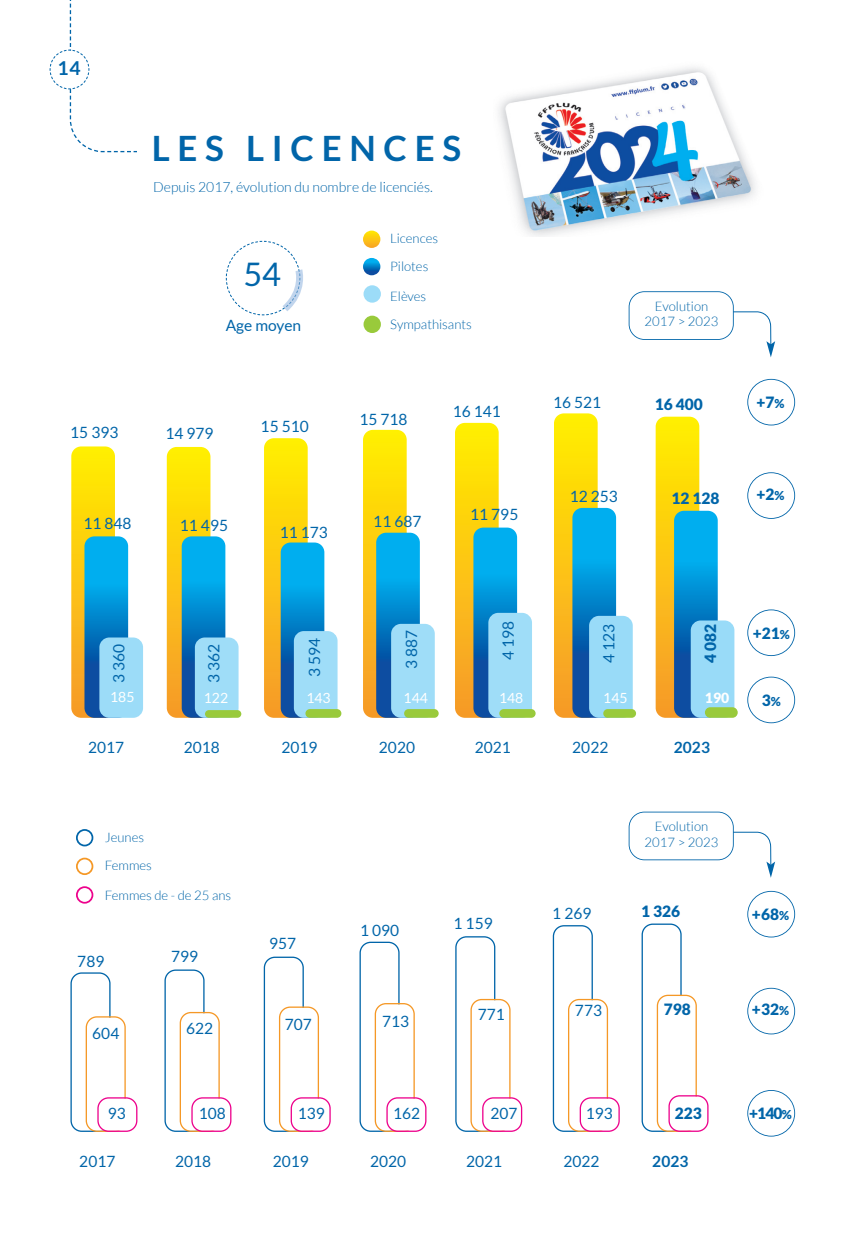
<style>
.page{position:relative;width:844px;height:1241px;background:#fff}
.page>*{position:absolute;margin:0;border:0;box-sizing:border-box;transform-origin:0 0}
.t1{font:700 35px "Lato";letter-spacing:.22em;color:#0165a9}
.t2{font:32.38px "Lato";color:#0165a9}
.t3{font:700 19.25px "Lato";color:#0165a9}
.t4{font:15.58px "Lato";color:#0165a9}
.t5{font:900 15.58px "Lato";color:#0165a9}
.t6{font:700 15.58px "Lato";color:#0165a9}
.t7{font:300 14px "Lato";color:#0165a9}
.t8{font:14px "Lato";color:#fff}
.t9{font:900 14px "Lato";color:#fff}
.t10{font:300 13.12px "Lato";color:#0165a9}
.s1{font-size:12.25px}
</style>
<div class="page">
<div style="left:747px;top:379px;width:47px;height:46px;border:2px solid #0165a9;border-radius:50%"></div>
<div style="left:747px;top:472px;width:47px;height:47px;border:2px solid #0165a9;border-radius:50%"></div>
<div style="left:747px;top:609px;width:47px;height:47px;border:2px solid #0165a9;border-radius:50%"></div>
<div style="left:747px;top:676px;width:47px;height:47px;border:2px solid #0165a9;border-radius:50%"></div>
<div style="left:747px;top:890px;width:47px;height:47px;border:2px solid #0165a9;border-radius:50%"></div>
<div style="left:747px;top:987px;width:47px;height:47px;border:2px solid #0165a9;border-radius:50%"></div>
<div style="left:747px;top:1089px;width:47px;height:47px;border:2px solid #0165a9;border-radius:50%"></div>
<svg style="left:554px;top:413px;width:62px;height:304px;background:#9bb876"></svg>
<svg style="left:455px;top:423px;width:62px;height:294px;background:#a8be71"></svg>
<svg style="left:363px;top:430px;width:57px;height:287px;background:#9ebb6f"></svg>
<svg style="left:264px;top:438px;width:60px;height:279px;background:#a8be6d"></svg>
<svg style="left:167px;top:447px;width:58px;height:270px;background:#97b977"></svg>
<svg style="left:363px;top:230px;width:17px;height:18px"></svg>
<svg style="left:71px;top:446px;width:57px;height:271px;background:#96b977"></svg>
<svg style="left:363px;top:258px;width:17px;height:17px"></svg>
<svg style="left:76px;top:829px;width:17px;height:17px"></svg>
<svg style="left:76px;top:857px;width:17px;height:17px"></svg>
<svg style="left:76px;top:886px;width:17px;height:17px"></svg>
<svg style="left:70px;top:972px;width:67px;height:159px"></svg>
<svg style="left:164px;top:969px;width:67px;height:162px"></svg>
<svg style="left:264px;top:956px;width:66px;height:175px"></svg>
<svg style="left:359px;top:941px;width:67px;height:190px"></svg>
<svg style="left:455px;top:936px;width:67px;height:195px"></svg>
<div style="left:628px;top:291px;width:105px;height:49px;border:2px solid #0165a9;border-radius:16px"></div>
<svg style="left:552px;top:925px;width:67px;height:206px"></svg>
<div style="left:99px;top:637px;width:44px;height:80px;background:#9cdcf8;border-radius:10px"></div>
<div style="left:363px;top:285px;width:18px;height:17px;background:#9cdcf8;border-radius:50%"></div>
<div style="left:363px;top:315px;width:18px;height:18px;background:#99ca3b;border-radius:50%"></div>
<div style="left:195px;top:637px;width:43px;height:80px;background:#9fddf8;border-radius:10px"></div>
<div style="left:294px;top:631px;width:43px;height:86px;background:#9fddf8;border-radius:10px"></div>
<div style="left:391px;top:623px;width:43px;height:94px;background:#9fddf8;border-radius:10px"></div>
<div style="left:488px;top:612px;width:44px;height:105px;background:#9fddf8;border-radius:10px"></div>
<div style="left:589px;top:615px;width:43px;height:102px;background:#99dbf8;border-radius:10px"></div>
<img style="left:498px;top:67px;width:258px;height:170px">
<svg style="left:49px;top:0;width:88px;height:153px"></svg>
<svg style="left:225px;top:240px;width:78px;height:76px"></svg>
<svg style="left:641px;top:923px;width:67px;height:208px"></svg>
<div style="left:205px;top:710px;width:36px;height:7px;background:#99ca3b;border-radius:4px"></div>
<div style="left:305px;top:709px;width:36px;height:8px;background:#99ca3b;border-radius:4px"></div>
<div style="left:404px;top:709px;width:34px;height:8px;background:#99ca3b;border-radius:4px"></div>
<div style="left:499px;top:709px;width:36px;height:8px;background:#99ca3b;border-radius:4px"></div>
<div style="left:603px;top:709px;width:33px;height:8px;background:#99ca3b;border-radius:4px"></div>
<svg style="left:655px;top:416px;width:62px;height:301px;background:#9dba78"></svg>
<div style="left:690px;top:620px;width:44px;height:97px;background:#99dbf8;border-radius:10px"></div>
<div style="left:704px;top:707px;width:33px;height:10px;background:#99ca3b;border-radius:5px"></div>
<svg style="left:732px;top:311px;width:43px;height:46px"></svg>
<div style="left:628px;top:811px;width:105px;height:49px;border:2px solid #0165a9;border-radius:16px"></div>
<svg style="left:732px;top:831px;width:43px;height:46px"></svg>
<p class="t3" style="left:57px;top:56px;width:25px">14</p>
<p class="t1" style="left:152px;top:126px;width:311px">LES LICENCES</p>
<p class="t7" style="left:153px;top:178px;width:281px">Depuis 2017, évolution du nombre de licenciés.</p>
<p class="t2" style="left:243px;top:254px;width:39px">54</p>
<p class="t4" style="left:226px;top:315px;width:77px">Age moyen</p>
<p class="t10" style="left:390px;top:230px;width:49px">Licences</p>
<p class="t10" style="left:390px;top:258px;width:40px">Pilotes</p>
<p class="t10" style="left:390px;top:288px;width:38px">Elèves</p>
<p class="t10" style="left:390px;top:316px;width:83px">Sympathisants</p>
<p class="t4" style="left:70px;top:422px;width:50px">15 393</p>
<p class="t4" style="left:165px;top:424px;width:50px">14 979</p>
<p class="t4" style="left:83px;top:513px;width:50px">11 848</p>
<p class="t4" style="left:180px;top:515px;width:50px">11 495</p>
<p class="t4" style="left:260px;top:417px;width:50px">15 510</p>
<p class="t4" style="left:280px;top:522px;width:50px">11 173</p>
<p class="t4" style="left:359px;top:410px;width:50px">15 718</p>
<p class="t4" style="left:373px;top:512px;width:50px">11 687</p>
<p class="t4" style="left:452px;top:401px;width:50px">16 141</p>
<p class="t4" style="left:470px;top:505px;width:50px">11 795</p>
<p class="t10" style="left:654px;top:297px;width:55px">Evolution</p>
<p class="t10" style="left:644px;top:313px;width:75px">2017 &gt; 2023</p>
<p class="t4" style="left:553px;top:392px;width:50px">16 521</p>
<p class="t5" style="left:756px;top:392px;width:30px">+7<span class="s1">%</span></p>
<p class="t5" style="left:654px;top:394px;width:50px">16 400</p>
<p class="t4" style="left:569px;top:486px;width:50px">12 253</p>
<p class="t5" style="left:671px;top:488px;width:50px">12 128</p>
<p class="t5" style="left:756px;top:484px;width:30px">+2<span class="s1">%</span></p>
<p class="t4" style="left:109px;top:682px;width:41px;rotate:-90deg">3 360</p>
<p class="t4" style="left:204px;top:682px;width:41px;rotate:-90deg">3 362</p>
<p class="t4" style="left:304px;top:677px;width:41px;rotate:-90deg">3 594</p>
<p class="t4" style="left:401px;top:668px;width:41px;rotate:-90deg">3 887</p>
<p class="t4" style="left:498px;top:659px;width:41px;rotate:-90deg">4 198</p>
<p class="t4" style="left:599px;top:663px;width:41px;rotate:-90deg">4 123</p>
<p class="t8" style="left:110px;top:687px;width:26px">185</p>
<p class="t8" style="left:204px;top:689px;width:26px">122</p>
<p class="t8" style="left:306px;top:689px;width:26px">143</p>
<p class="t8" style="left:403px;top:689px;width:26px">144</p>
<p class="t8" style="left:499px;top:689px;width:26px">148</p>
<p class="t8" style="left:603px;top:689px;width:26px">145</p>
<p class="t4" style="left:88px;top:737px;width:38px">2017</p>
<p class="t4" style="left:184px;top:737px;width:38px">2018</p>
<p class="t4" style="left:281px;top:737px;width:38px">2019</p>
<p class="t4" style="left:379px;top:737px;width:38px">2020</p>
<p class="t4" style="left:474px;top:737px;width:38px">2021</p>
<p class="t4" style="left:572px;top:737px;width:38px">2022</p>
<p class="t5" style="left:700px;top:663px;width:41px;rotate:-90deg">4 082</p>
<p class="t9" style="left:704px;top:689px;width:26px">190</p>
<p class="t6" style="left:673px;top:737px;width:38px">2023</p>
<p class="t5" style="left:752px;top:623px;width:39px">+21<span class="s1">%</span></p>
<p class="t5" style="left:761px;top:691px;width:21px">3<span class="s1">%</span></p>
<p class="t10" style="left:105px;top:829px;width:41px">Jeunes</p>
<p class="t10" style="left:105px;top:856px;width:49px">Femmes</p>
<p class="t10" style="left:105px;top:886px;width:128px">Femmes de - de 25 ans</p>
<p class="t4" style="left:77px;top:951px;width:29px">789</p>
<p class="t4" style="left:171px;top:946px;width:29px">799</p>
<p class="t4" style="left:269px;top:933px;width:29px">957</p>
<p class="t4" style="left:360px;top:920px;width:41px">1 090</p>
<p class="t4" style="left:92px;top:1023px;width:29px">604</p>
<p class="t4" style="left:186px;top:1018px;width:29px">622</p>
<p class="t4" style="left:285px;top:1014px;width:29px">707</p>
<p class="t4" style="left:382px;top:1011px;width:29px">713</p>
<p class="t4" style="left:453px;top:913px;width:41px">1 159</p>
<p class="t4" style="left:552px;top:903px;width:41px">1 269</p>
<p class="t4" style="left:477px;top:1004px;width:29px">771</p>
<p class="t4" style="left:575px;top:1000px;width:29px">773</p>
<p class="t4" style="left:108px;top:1103px;width:20px">93</p>
<p class="t4" style="left:199px;top:1103px;width:29px">108</p>
<p class="t4" style="left:297px;top:1103px;width:29px">139</p>
<p class="t4" style="left:393px;top:1103px;width:29px">162</p>
<p class="t4" style="left:490px;top:1103px;width:29px">207</p>
<p class="t4" style="left:585px;top:1103px;width:29px">193</p>
<p class="t4" style="left:79px;top:1151px;width:38px">2017</p>
<p class="t4" style="left:175px;top:1151px;width:38px">2018</p>
<p class="t4" style="left:272px;top:1151px;width:38px">2019</p>
<p class="t4" style="left:370px;top:1151px;width:38px">2020</p>
<p class="t4" style="left:466px;top:1151px;width:38px">2021</p>
<p class="t4" style="left:563px;top:1151px;width:38px">2022</p>
<p class="t10" style="left:654px;top:817px;width:55px">Evolution</p>
<p class="t10" style="left:644px;top:833px;width:75px">2017 &gt; 2023</p>
<p class="t5" style="left:641px;top:901px;width:41px">1 326</p>
<p class="t5" style="left:663px;top:998px;width:29px">798</p>
<p class="t5" style="left:674px;top:1103px;width:29px">223</p>
<p class="t6" style="left:652px;top:1151px;width:38px">2023</p>
<p class="t5" style="left:751px;top:904px;width:39px">+68<span class="s1">%</span></p>
<p class="t5" style="left:751px;top:999px;width:39px">+32<span class="s1">%</span></p>
<p class="t5" style="left:749px;top:1103px;width:44px">+140<span class="s1">%</span></p>
</div>
